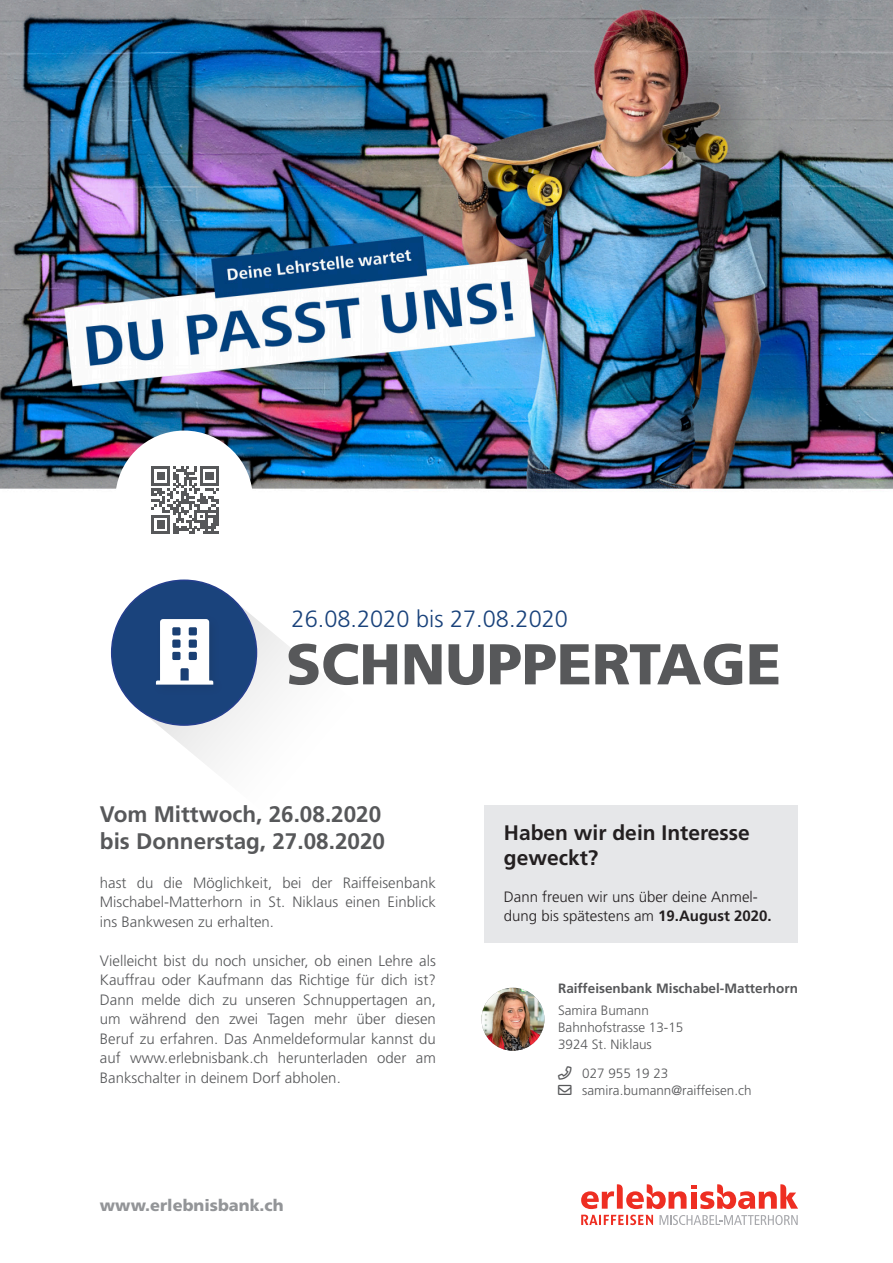
<style>
.page{position:relative;width:893px;height:1263px;background:#fff}
.page>*{position:absolute;margin:0;border:0;box-sizing:border-box;transform-origin:0 0}
.t1{font:65.55px "Font Awesome 5 Pro Solid";color:#fff}
.t2{font:900 57.45px "Frutiger";color:#57585a}
.t3{font:300 23.55px "Frutiger";color:#19427b}
.t4{font:700 22.5px "Frutiger";color:#57585a}
.t5{font:700 21px/25.2px "Frutiger";color:#231f20}
.t6{font:900 16.35px "Frutiger";color:#939598}
.t7{font:300 15px/19.5px "Frutiger";color:#57585a;text-align:justify}
.t8{font:300 15px/19.5px "Frutiger";color:#231f20}
.t9{font:300 13.5px "Frutiger";color:#57585a}
.t10{font:700 13.5px "Frutiger";color:#57585a}
.s1{font-weight:700}
</style>
<div class="page">
<div style="left:485px;top:805px;width:313px;height:137px;background:#e6e7e9"></div>
<img style="left:0;top:0;width:893px;height:489px">
<svg style="left:581px;top:1184px;width:217px;height:41px"></svg>
<svg style="left:137px;top:596px;width:162px;height:170px"></svg>
<div style="left:112px;top:580px;width:144px;height:145px;background:#1a437c;border-radius:50%"></div>
<img style="left:481px;top:988px;width:63px;height:63px;border-radius:31px">
<div style="left:115px;top:431px;width:138px;height:137px;background:#fff;border-radius:50%"></div>
<svg style="left:151px;top:466px;width:68px;height:68px"></svg>
<div style="left:167px;top:627px;width:42px;height:57px;background:#1a3f72"></div>
<p class="t1" style="left:156px;top:619px;width:59px">◆●■</p>
<p class="t3" style="left:292px;top:606px;width:278px">26.08.2020 bis 27.08.2020</p>
<p class="t2" style="left:286px;top:629px;width:497px">SCHNUPPERTAGE</p>
<p class="t4" style="left:100px;top:801px;width:283px">Vom Mittwoch, 26.08.2020</p>
<p class="t4" style="left:100px;top:828px;width:287px">bis Donnerstag, 27.08.2020</p>
<p class="t7" style="left:100px;top:873px;width:337px">hast du die Möglichkeit, bei der Raiffeisenbank Mischabel-Matterhorn in St. Niklaus einen Einblick ins Bankwesen zu erhalten.</p>
<p class="t7" style="left:100px;top:951px;width:337px">Vielleicht bist du noch unsicher, ob einen Lehre als Kauffrau oder Kaufmann das Richtige für dich ist?<br>Dann melde dich zu unseren Schnuppertagen an, um während den zwei Tagen mehr über diesen Beruf zu erfahren. Das Anmeldeformular kannst du auf www.erlebnisbank.ch herunterladen oder am Bankschalter in deinem Dorf abholen.</p>
<p class="t6" style="left:100px;top:1196px;width:185px">www.erlebnisbank.ch</p>
<p class="t5" style="left:504px;top:820px;width:247px">Haben wir dein Interesse geweckt?</p>
<p class="t8" style="left:504px;top:887px;width:269px">Dann freuen wir uns über deine Anmel&shy;dung bis spätestens am <span class="s1">19.August 2020.</span></p>
<p class="t10" style="left:558px;top:981px;width:242px">Raiffeisenbank Mischabel-Matterhorn</p>
<p class="t9" style="left:558px;top:1002px;width:92px">Samira Bumann</p>
<p class="t9" style="left:558px;top:1020px;width:127px">Bahnhofstrasse 13-15</p>
<p class="t9" style="left:558px;top:1037px;width:95px">3924 St. Niklaus</p>
<p class="t9" style="left:558px;top:1065px;width:112px">□■ 027 955 19 23</p>
<p class="t9" style="left:582px;top:1083px;width:171px">samira.bumann@raiffeisen.ch</p>
</div>
